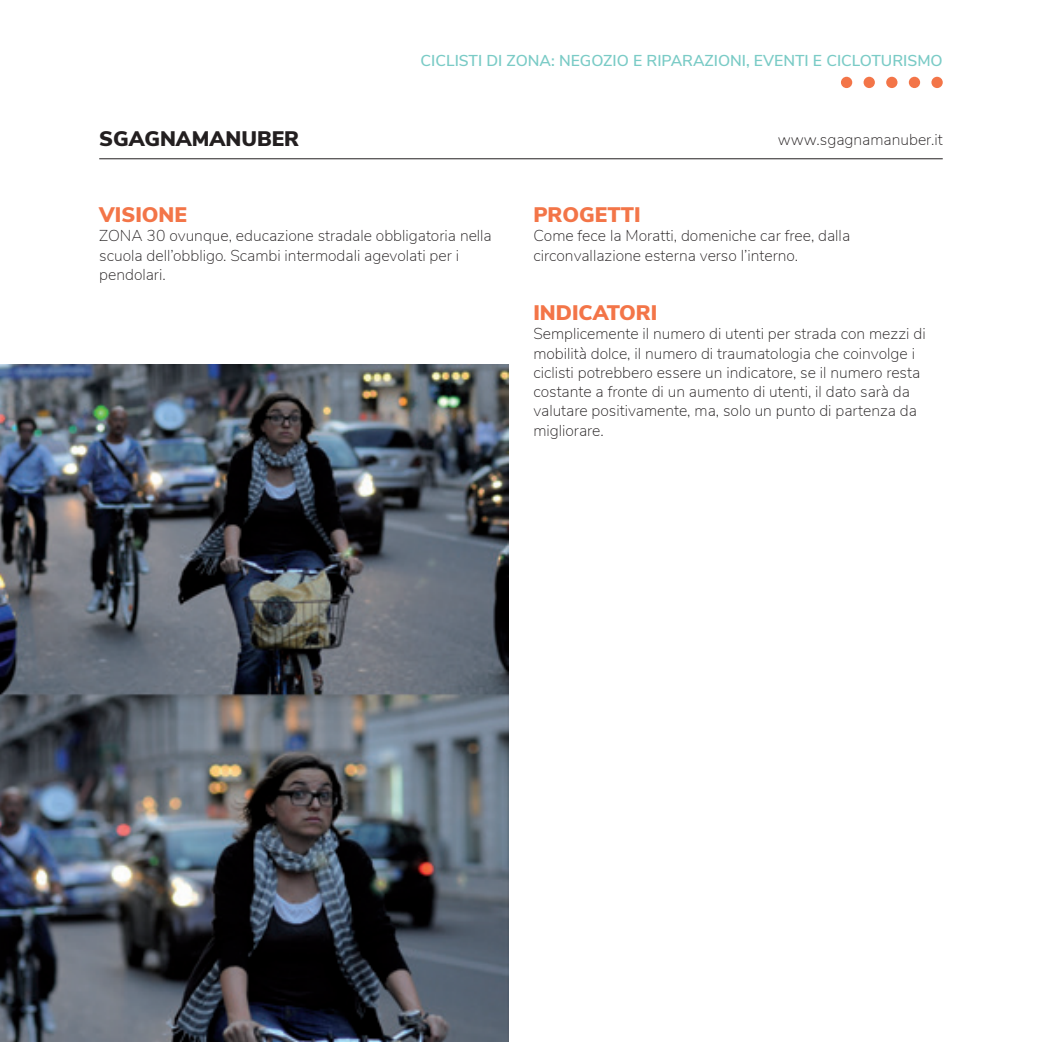
<style>
.page{position:relative;width:1042px;height:1042px;background:#fff}
.page>*{position:absolute;margin:0;border:0;box-sizing:border-box;transform-origin:0 0}
.t1{font:900 21px "Nunito Sans";color:#f37548}
.t2{font:900 21px "Nunito Sans";color:#231f20}
.t3{font:200 15.75px/19.2px "Nunito Sans";color:#231f20}
.t4{font:600 15.75px "Nunito Sans";color:#7acbc6}
</style>
<div class="page">
<div style="left:841px;top:77px;width:11px;height:11px;background:#f37548;border-radius:50%"></div>
<div style="left:863px;top:77px;width:12px;height:11px;background:#f37548;border-radius:50%"></div>
<div style="left:886px;top:77px;width:11px;height:11px;background:#f37548;border-radius:50%"></div>
<div style="left:909px;top:77px;width:11px;height:11px;background:#f37548;border-radius:50%"></div>
<div style="left:931px;top:77px;width:12px;height:11px;background:#f37548;border-radius:50%"></div>
<hr style="left:99px;top:158px;width:844px;height:1px;background:#231f20">
<img style="left:0;top:365px;width:508px;height:677px">
<p class="t4" style="left:420px;top:49px;width:524px">CICLISTI DI ZONA: NEGOZIO E RIPARAZIONI, EVENTI E CICLOTURISMO</p>
<h1 class="t2" style="left:99px;top:123px;width:201px">SGAGNAMANUBER</h1>
<p class="t3" style="left:778px;top:130px;width:166px">www.sgagnamanuber.it</p>
<h1 class="t1" style="left:99px;top:199px;width:89px">VISIONE</h1>
<p class="t3" style="left:99px;top:226px;width:394px">ZONA 30 ovunque, educazione stradale obbligatoria nella scuola dell’obbligo. Scambi intermodali agevolati per i pendolari.</p>
<h1 class="t1" style="left:533px;top:199px;width:109px">PROGETTI</h1>
<p class="t3" style="left:533px;top:226px;width:318px">Come fece la Moratti, domeniche car free, dalla circonvallazione esterna verso l’interno.</p>
<h1 class="t1" style="left:533px;top:297px;width:125px">INDICATORI</h1>
<p class="t3" style="left:533px;top:324px;width:394px">Semplicemente il numero di utenti per strada con mezzi di mobilità dolce, il numero di traumatologia che coinvolge i ciclisti potrebbero essere un indicatore, se il numero resta costante a fronte di un aumento di utenti, il dato sarà da valutare positivamente, ma, solo un punto di partenza da migliorare.</p>
</div>
